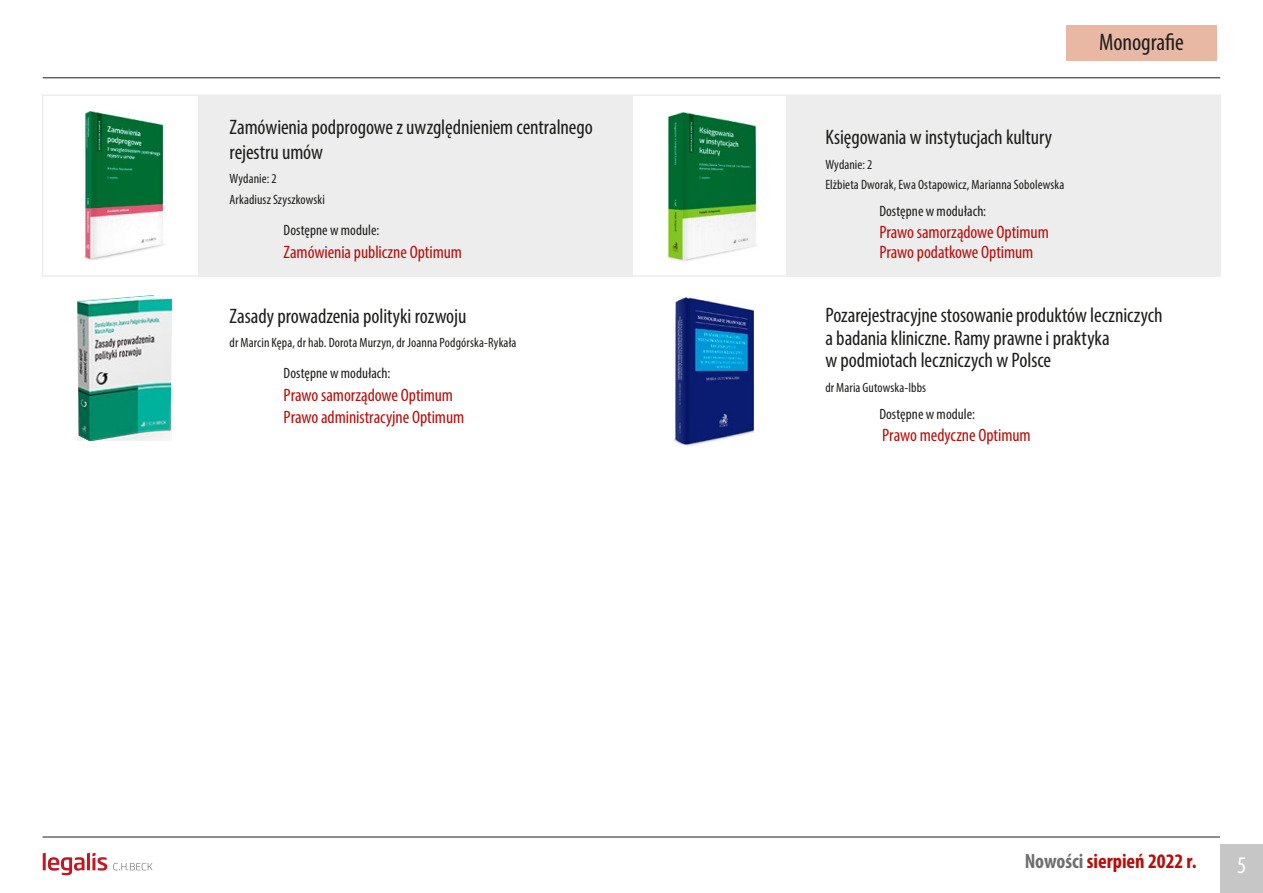
<style>
.page{position:relative;width:1263px;height:893px;background:#fff}
.page>*{position:absolute;margin:0;border:0;box-sizing:border-box;transform-origin:0 0}
.t1{font:condensed 24px "Myriad Pro";letter-spacing:-.005em;color:#1d1d1b}
.t2{font:condensed 24px "Myriad Pro";color:#fff}
.t3{font:condensed 21px/22.5px "Myriad Pro";letter-spacing:-.005em;color:#1d1d1b}
.t4{font:700 condensed 20.7px "Myriad Pro";color:#b50e0b}
.t5{font:condensed 18px/21.6px "Myriad Pro";letter-spacing:-.005em;color:#b50e0b}
.t6{font:condensed 15px "Myriad Pro";letter-spacing:.005em;color:#1d1d1b}
.t7{font:condensed 13.5px/20.4px "Myriad Pro";letter-spacing:.01em;color:#1d1d1b}
.s1{color:#706f6f}
</style>
<div class="page">
<hr style="left:43px;top:837px;width:1177px;height:1px;background:#1d1d1b">
<hr style="left:43px;top:78px;width:1177px;height:1px;background:#1d1d1b">
<div style="left:1220px;top:845px;width:43px;height:48px;background:#c6c6c6"></div>
<div style="left:42px;top:94px;width:591px;height:183px;border:2px solid #ededed"></div>
<div style="left:198px;top:96px;width:435px;height:181px;background:#ededed"></div>
<div style="left:787px;top:96px;width:434px;height:181px;background:#ededed"></div>
<div style="left:1066px;top:26px;width:151px;height:35px;background:#e8b8a4"></div>
<svg style="left:43px;top:853px;width:64px;height:22px"></svg>
<svg style="left:113px;top:863px;width:40px;height:7px"></svg>
<img style="left:84px;top:112px;width:80px;height:148px">
<img style="left:78px;top:295px;width:94px;height:146px">
<img style="left:667px;top:113px;width:90px;height:148px">
<img style="left:673px;top:298px;width:82px;height:148px">
<p class="t3" style="left:230px;top:114px;width:365px;line-height:25.2px">Zamówienia podprogowe z uwzględnieniem centralnego rejestru umów</p>
<p class="t7" style="left:230px;top:169px;width:97px">Wydanie: 2<br>Arkadiusz Szyszkowski</p>
<p class="t6" style="left:284px;top:221px;width:97px">Dostępne w module:</p>
<p class="t5" style="left:284px;top:241px;width:180px">Zamówienia publiczne Optimum</p>
<p class="t3" style="left:230px;top:304px;width:238px">Zasady prowadzenia polityki rozwoju</p>
<p class="t7" style="left:230px;top:333px;width:288px">dr Marcin Kępa, dr hab. Dorota Murzyn, dr Joanna Podgórska-Rykała</p>
<p class="t6" style="left:284px;top:364px;width:108px">Dostępne w modułach:</p>
<p class="t5" style="left:284px;top:384px;width:182px">Prawo samorządowe Optimum<br>Prawo administracyjne Optimum</p>
<p class="t3" style="left:825px;top:125px;width:228px">Księgowania w instytucjach kultury</p>
<p class="t7" style="left:825px;top:154px;width:240px">Wydanie: 2<br>Elżbieta Dworak, Ewa Ostapowicz, Marianna Sobolewska</p>
<p class="t6" style="left:879px;top:201px;width:108px">Dostępne w modułach:</p>
<p class="t5" style="left:879px;top:222px;width:171px;line-height:19.5px">Prawo samorządowe Optimum<br>Prawo podatkowe Optimum</p>
<p class="t1" style="left:1099px;top:28px;width:86px">Monografie</p>
<p class="t3" style="left:825px;top:304px;width:339px">Pozarejestracyjne stosowanie produktów leczniczych a badania kliniczne. Ramy prawne i praktyka<br>w podmiotach leczniczych w Polsce</p>
<p class="t7" style="left:825px;top:377px;width:102px">dr Maria Gutowska-Ibbs</p>
<p class="t6" style="left:879px;top:405px;width:97px">Dostępne w module:</p>
<p class="t5" style="left:882px;top:424px;width:150px">Prawo medyczne Optimum</p>
<p class="t4" style="left:1025px;top:848px;width:173px"><span class="s1">Nowości</span> sierpień 2022 r.</p>
<p class="t2" style="left:1237px;top:851px;width:11px">5</p>
</div>
